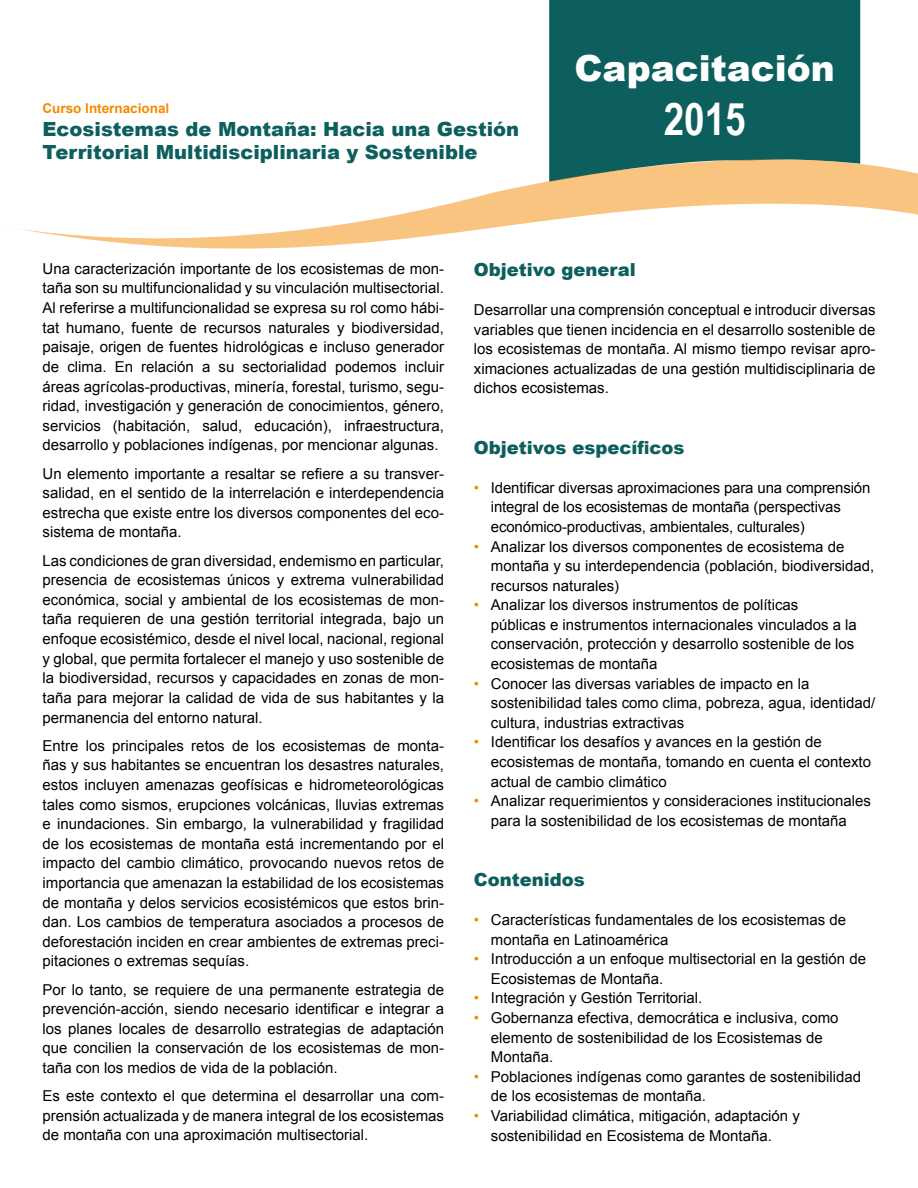
<style>
.page{position:relative;width:918px;height:1188px;background:#fff}
.page>*{position:absolute;margin:0;border:0;box-sizing:border-box;transform-origin:0 0}
.t1{font:700 45px "Arial Narrow";color:#fff}
.t2{font:900 36px "Arial";color:#fff}
.t3{font:900 19.5px/23.4px "Arial";color:#0d5f5d}
.t4{font:900 18px "Arial";color:#0d5f5d}
.t5{font:15px/19.6px "Arial";color:#000}
.t6{font:700 13.5px "Arial";color:#f38a00}
.s1{color:#f38a00}
</style>
<div class="page">
<div style="left:549px;top:0;width:311px;height:158px;background:#0d5f5d"></div>
<svg style="left:10px;top:158px;width:908px;height:91px"></svg>
<p class="t6" style="left:43px;top:99px;width:128px">Curso Internacional</p>
<h3 class="t3" style="left:43px;top:117px;width:478px">Ecosistemas de Montaña: Hacia una Gestión<br>Territorial Multidisciplinaria y Sostenible</h3>
<h2 class="t2" style="left:575px;top:42px;width:262px">Capacitación</h2>
<h1 class="t1" style="left:664px;top:85px;width:84px">2015</h1>
<p class="t5" style="left:43px;top:259px;width:403px;text-align:justify">Una caracterización importante de los ecosistemas de mon&shy;taña son su multifuncionalidad y su vinculación multisectorial.<br>Al referirse a multifuncionalidad se expresa su rol como hábi&shy;tat humano, fuente de recursos naturales y biodiversidad, paisaje, origen de fuentes hidrológicas e incluso generador de clima. En relación a su sectorialidad podemos incluir áreas agrícolas-productivas, minería, forestal, turismo, segu&shy;ridad, investigación y generación de conocimientos, género, servicios (habitación, salud, educación), infraestructura, desarrollo y poblaciones indígenas, por mencionar algunas.</p>
<p class="t5" style="left:43px;top:464px;width:403px;text-align:justify">Un elemento importante a resaltar se refiere a su transver&shy;salidad, en el sentido de la interrelación e interdependencia estrecha que existe entre los diversos componentes del eco&shy;sistema de montaña.</p>
<p class="t5" style="left:43px;top:551px;width:403px;text-align:justify">Las condiciones de gran diversidad, endemismo en particular, presencia de ecosistemas únicos y extrema vulnerabilidad económica, social y ambiental de los ecosistemas de mon&shy;taña requieren de una gestión territorial integrada, bajo un enfoque ecosistémico, desde el nivel local, nacional, regional y global, que permita fortalecer el manejo y uso sostenible de la biodiversidad, recursos y capacidades en zonas de mon&shy;taña para mejorar la calidad de vida de sus habitantes y la permanencia del entorno natural.</p>
<p class="t5" style="left:43px;top:736px;width:403px;text-align:justify">Entre los principales retos de los ecosistemas de monta&shy;ñas y sus habitantes se encuentran los desastres naturales, estos incluyen amenazas geofísicas e hidrometeorológicas tales como sismos, erupciones volcánicas, lluvias extremas e inundaciones. Sin embargo, la vulnerabilidad y fragilidad de los ecosistemas de montaña está incrementando por el impacto del cambio climático, provocando nuevos retos de importancia que amenazan la estabilidad de los ecosistemas de montaña y delos servicios ecosistémicos que estos brin&shy;dan. Los cambios de temperatura asociados a procesos de deforestación inciden en crear ambientes de extremas preci&shy;pitaciones o extremas sequías.</p>
<p class="t5" style="left:43px;top:980px;width:403px;text-align:justify">Por lo tanto, se requiere de una permanente estrategia de prevención-acción, siendo necesario identificar e integrar a los planes locales de desarrollo estrategias de adaptación que concilien la conservación de los ecosistemas de mon&shy;taña con los medios de vida de la población.</p>
<p class="t5" style="left:43px;top:1086px;width:403px;text-align:justify">Es este contexto el que determina el desarrollar una com&shy;prensión actualizada y de manera integral de los ecosistemas de montaña con una aproximación multisectorial.</p>
<p class="t4" style="left:474px;top:256px;width:163px">Objetivo general</p>
<p class="t5" style="left:474px;top:300px;width:403px;text-align:justify">Desarrollar una comprensión conceptual e introducir diversas variables que tienen incidencia en el desarrollo sostenible de los ecosistemas de montaña. Al mismo tiempo revisar apro&shy;ximaciones actualizadas de una gestión multidisciplinaria de dichos ecosistemas.</p>
<p class="t4" style="left:474px;top:434px;width:212px">Objetivos específicos</p>
<p class="t5" style="left:491px;top:478px;width:381px;text-indent:-17px"><span class="s1">•</span> Identificar diversas aproximaciones para una comprensión integral de los ecosistemas de montaña (perspectivas económico-productivas, ambientales, culturales)</p>
<p class="t5" style="left:491px;top:537px;width:385px;text-indent:-17px"><span class="s1">•</span> Analizar los diversos componentes de ecosistema de montaña y su interdependencia (población, biodiversidad, recursos naturales)</p>
<p class="t5" style="left:491px;top:595px;width:367px;text-indent:-17px"><span class="s1">•</span> Analizar los diversos instrumentos de políticas públicas e instrumentos internacionales vinculados a la conservación, protección y desarrollo sostenible de los ecosistemas de montaña</p>
<p class="t5" style="left:491px;top:674px;width:386px;text-indent:-17px"><span class="s1">•</span> Conocer las diversas variables de impacto en la sostenibilidad tales como clima, pobreza, agua, identidad/ cultura, industrias extractivas</p>
<p class="t5" style="left:491px;top:732px;width:382px;text-indent:-17px"><span class="s1">•</span> Identificar los desafíos y avances en la gestión de ecosistemas de montaña, tomando en cuenta el contexto actual de cambio climático</p>
<p class="t5" style="left:474px;top:791px;width:399px;text-align:center"><span class="s1">•</span> Analizar requerimientos y consideraciones institucionales para la sostenibilidad de los ecosistemas de montaña</p>
<p class="t4" style="left:474px;top:866px;width:113px">Contenidos</p>
<p class="t5" style="left:491px;top:910px;width:357px;text-indent:-17px"><span class="s1">•</span> Características fundamentales de los ecosistemas de montaña en Latinoamérica</p>
<p class="t5" style="left:491px;top:949px;width:377px;text-indent:-17px"><span class="s1">•</span> Introducción a un enfoque multisectorial en la gestión de<br>Ecosistemas de Montaña.</p>
<p class="t5" style="left:474px;top:988px;width:230px"><span class="s1">•</span> Integración y Gestión Territorial.</p>
<p class="t5" style="left:491px;top:1008px;width:349px;text-indent:-17px"><span class="s1">•</span> Gobernanza efectiva, democrática e inclusiva, como elemento de sostenibilidad de los Ecosistemas de<br>Montaña.</p>
<p class="t5" style="left:491px;top:1067px;width:372px;text-indent:-17px"><span class="s1">•</span> Poblaciones indígenas como garantes de sostenibilidad de los ecosistemas de montaña.</p>
<p class="t5" style="left:491px;top:1106px;width:310px;text-indent:-17px"><span class="s1">•</span> Variabilidad climática, mitigación, adaptación y sostenibilidad en Ecosistema de Montaña.</p>
</div>
